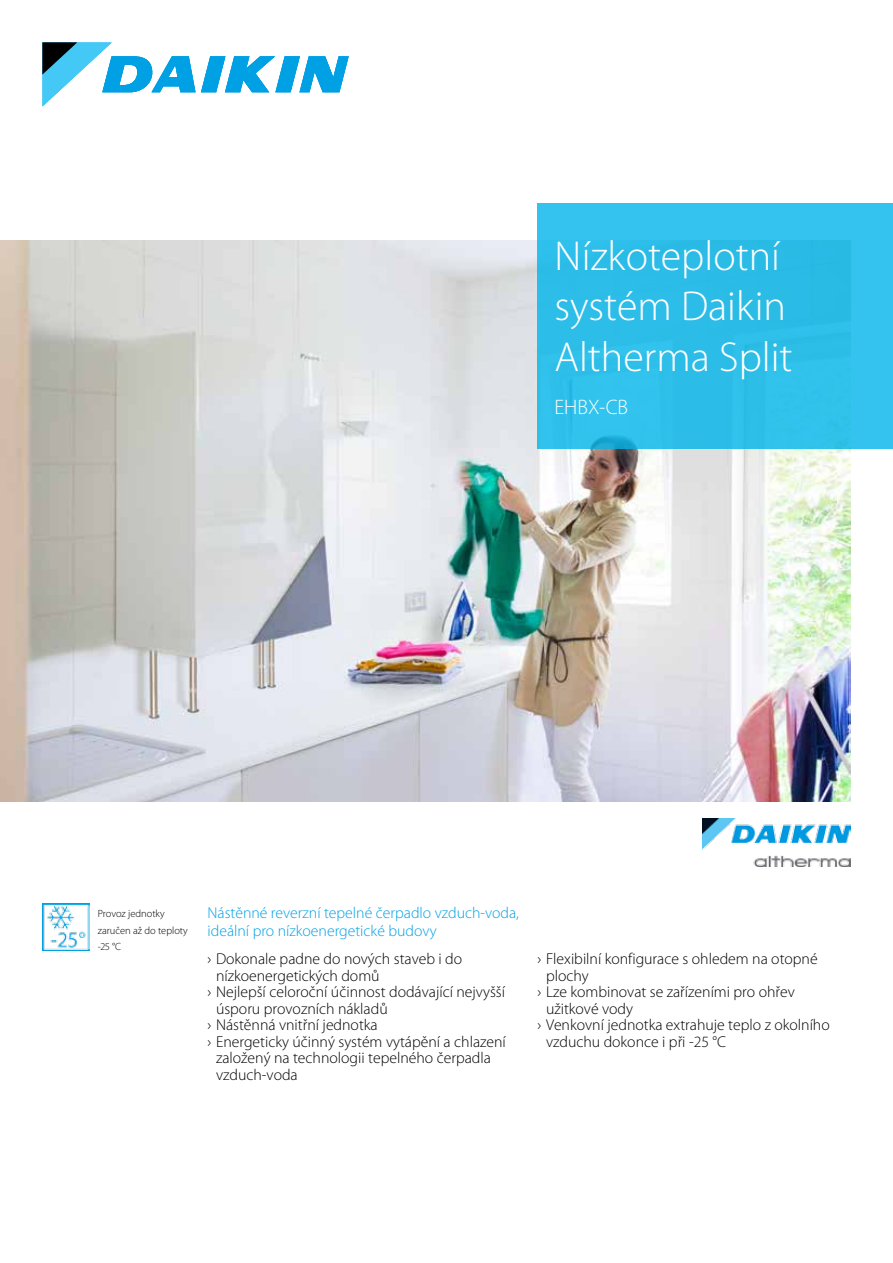
<style>
.page{position:relative;width:893px;height:1263px;background:#fff}
.page>*{position:absolute;margin:0;border:0;box-sizing:border-box;transform-origin:0 0}
.t1{font:300 42px/50.4px "Myriad Pro";color:#fff}
.t2{font:300 21px "Myriad Pro";color:#fff}
.t3{font:300 15.75px "Myriad Pro";color:#000}
.t4{font:300 15.75px/18px "Myriad Pro";color:#00a1e4}
.t5{font:300 10.5px/16.5px "Myriad Pro";color:#000}
</style>
<div class="page">
<svg style="left:43px;top:43px;width:306px;height:63px"></svg>
<img style="left:702px;top:819px;width:148px;height:48px">
<img style="left:43px;top:903px;width:46px;height:47px">
<img style="left:0;top:241px;width:850px;height:561px">
<div style="left:537px;top:203px;width:356px;height:245px;background:#2dbfe9"></div>
<h1 class="t1" style="left:554px;top:232px;width:240px">Nízkoteplotní systém Daikin<br>Altherma Split</h1>
<h2 class="t2" style="left:554px;top:395px;width:75px">EHBX-CB</h2>
<p class="t5" style="left:98px;top:905px;width:92px">Provoz jednotky zaručen až do teploty -25 °C</p>
<p class="t4" style="left:207px;top:904px;width:313px">Nástěnné reverzní tepelné čerpadlo vzduch-voda, ideální pro nízkoenergetické budovy</p>
<p class="t3" style="left:207px;top:950px;width:256px">› Dokonale padne do nových staveb i do</p>
<p class="t3" style="left:216px;top:967px;width:165px">nízkoenergetických domů</p>
<p class="t3" style="left:207px;top:983px;width:299px">› Nejlepší celoroční účinnost dodávající nejvyšší</p>
<p class="t3" style="left:216px;top:1000px;width:173px">úsporu provozních nákladů</p>
<p class="t3" style="left:207px;top:1016px;width:172px">› Nástěnná vnitřní jednotka</p>
<p class="t3" style="left:207px;top:1033px;width:300px">› Energeticky účinný systém vytápění a chlazení</p>
<p class="t3" style="left:216px;top:1049px;width:276px">založený na technologii tepelného čerpadla</p>
<p class="t3" style="left:216px;top:1066px;width:83px">vzduch-voda</p>
<p class="t3" style="left:537px;top:950px;width:282px">› Flexibilní konfigurace s ohledem na otopné</p>
<p class="t3" style="left:546px;top:967px;width:44px">plochy</p>
<p class="t3" style="left:537px;top:983px;width:259px">› Lze kombinovat se zařízeními pro ohřev</p>
<p class="t3" style="left:546px;top:1000px;width:89px">užitkové vody</p>
<p class="t3" style="left:537px;top:1016px;width:294px">› Venkovní jednotka extrahuje teplo z okolního</p>
<p class="t3" style="left:546px;top:1033px;width:182px">vzduchu dokonce i při -25 °C</p>
</div>
